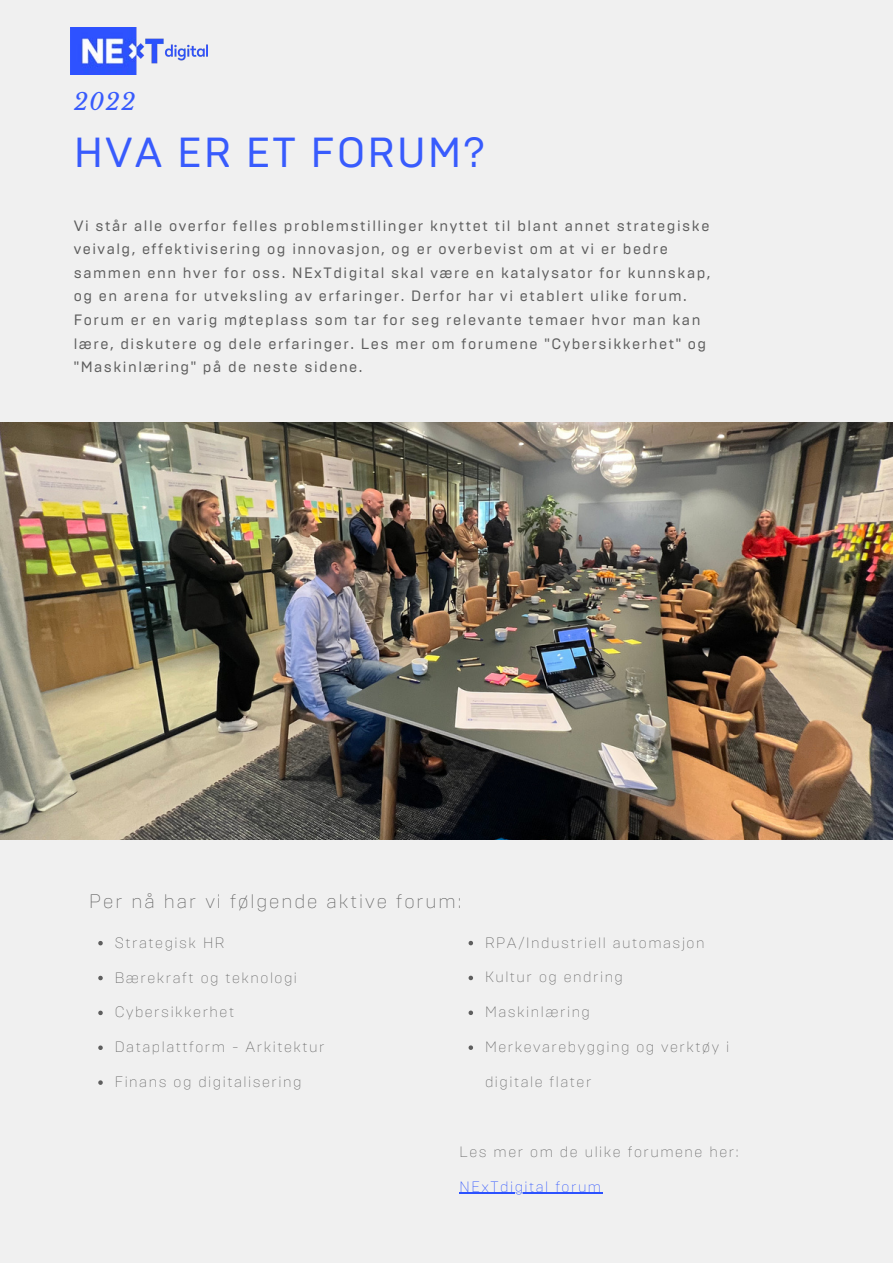
<style>
.page{position:relative;width:893px;height:1264px;background:#fff}
.page>*{position:absolute;margin:0;border:0;box-sizing:border-box;transform-origin:0 0}
.t1{font:42px "Brutal Type";letter-spacing:.05em;color:#385bfd}
.t2{font:italic 23.1px "Libre Baskerville";color:#385bfd}
.t3{font:200 19.5px "Brutal Type";letter-spacing:.1em;color:#5e5e5e}
.t4{font:15px/23.5px "Brutal Type";letter-spacing:.1em;color:#5e5e5e}
.t5{font:200 15px "Brutal Type";letter-spacing:.1em;color:#5e5e5e}
.t6{font:200 15px "Brutal Type";letter-spacing:.1em;color:#2c52ff}
</style>
<div class="page">
<div style="left:0;top:0;width:892px;height:1262px;background:#f0f0f0"></div>
<img style="left:0;top:422px;width:892px;height:417px">
<img style="left:71px;top:27px;width:136px;height:47px">
<svg style="left:98px;top:941px;width:5px;height:4px"></svg>
<svg style="left:98px;top:975px;width:5px;height:5px"></svg>
<svg style="left:98px;top:1010px;width:5px;height:5px"></svg>
<svg style="left:98px;top:1045px;width:5px;height:4px"></svg>
<svg style="left:98px;top:1080px;width:5px;height:4px"></svg>
<svg style="left:468px;top:940px;width:5px;height:5px"></svg>
<svg style="left:468px;top:975px;width:5px;height:5px"></svg>
<svg style="left:468px;top:1010px;width:5px;height:5px"></svg>
<svg style="left:468px;top:1045px;width:5px;height:4px"></svg>
<hr style="left:459px;top:1192px;width:143px;height:1px;background:#2c52ff">
<h2 class="t2" style="left:74px;top:87px;width:63px">2022</h2>
<h1 class="t1" style="left:74px;top:127px;width:413px">HVA ER ET FORUM?</h1>
<p class="t4" style="left:74px;top:214px;width:638px">Vi står alle overfor felles problemstillinger knyttet til blant annet strategiske veivalg, effektivisering og innovasjon, og er overbevist om at vi er bedre sammen enn hver for oss. NExTdigital skal være en katalysator for kunnskap, og en arena for utveksling av erfaringer. Derfor har vi etablert ulike forum.<br>Forum er en varig møteplass som tar for seg relevante temaer hvor man kan lære, diskutere og dele erfaringer. Les mer om forumene "Cybersikkerhet" og "Maskinlæring" på de neste sidene.</p>
<h3 class="t3" style="left:89px;top:889px;width:374px">Per nå har vi følgende aktive forum:</h3>
<p class="t5" style="left:115px;top:933px;width:111px">Strategisk HR</p>
<p class="t5" style="left:115px;top:968px;width:184px">Bærekraft og teknologi</p>
<p class="t5" style="left:115px;top:1003px;width:121px">Cybersikkerhet</p>
<p class="t5" style="left:115px;top:1037px;width:211px">Dataplattform - Arkitektur</p>
<p class="t5" style="left:115px;top:1072px;width:188px">Finans og digitalisering</p>
<p class="t5" style="left:485px;top:933px;width:221px">RPA/Industriell automasjon</p>
<p class="t5" style="left:485px;top:968px;width:139px">Kultur og endring</p>
<p class="t5" style="left:485px;top:1002px;width:106px">Maskinlæring</p>
<p class="t5" style="left:485px;top:1037px;width:245px">Merkevarebygging og verktøy i</p>
<p class="t5" style="left:485px;top:1072px;width:108px">digitale flater</p>
<p class="t5" style="left:459px;top:1142px;width:280px">Les mer om de ulike forumene her:</p>
<p class="t6" style="left:459px;top:1177px;width:143px">NExTdigital forum</p>
</div>
